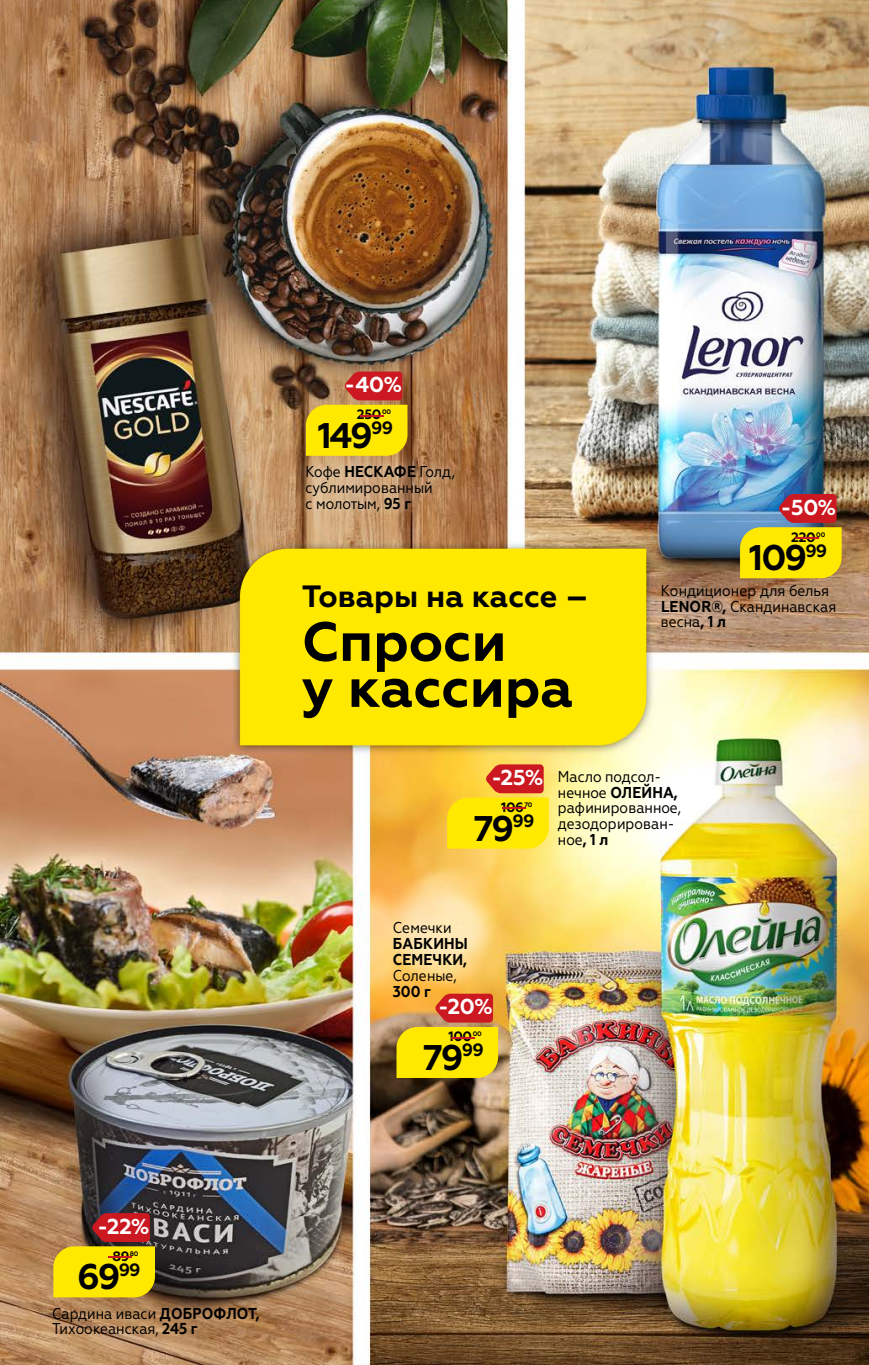
<style>
.page{position:relative;width:869px;height:1365px;background:#fff}
.page>*{position:absolute;margin:0;border:0;box-sizing:border-box;transform-origin:0 0}
.t1{font:700 55.12px/46px "Geometria";color:#000}
.t2{font:700 35.7px "Geometria";letter-spacing:-.065em;color:#000}
.t3{font:700 30.8px "Geometria";color:#000}
.t4{font:700 21.53px "Geometria";color:#fff}
.t5{font:15.75px/15.8px "Geometria Narrow";color:#000}
.t6{font:700 15.75px/15.8px "Geometria Narrow";letter-spacing:.01em;color:#000}
.t7{font:700 13.47px "Geometria";letter-spacing:-.03em;color:#000}
.t8{font:700 6.65px "Geometria";letter-spacing:-.03em;color:#000}
.s1{font-size:13.47px;color:#cb1821}
.s2{font-weight:700}
.s3{font-weight:400}
</style>
<div class="page">
<img style="left:0;top:0;width:868px;height:1364px">
<svg style="left:447px;top:764px;width:101px;height:84px;background:#f5be16"></svg>
<svg style="left:306px;top:371px;width:101px;height:84px;background:#dca618"></svg>
<svg style="left:739px;top:494px;width:102px;height:84px;background:#cead32"></svg>
<svg style="left:53px;top:1212px;width:102px;height:85px;background:#d3a017"></svg>
<div style="left:295px;top:455px;width:169px;height:66px;background:#fff;opacity:.75"></div>
<svg style="left:396px;top:993px;width:102px;height:84px;background:#ebb11b"></svg>
<div style="left:240px;top:548px;width:406px;height:197px;background:#ffe900"></div>
<p class="t4" style="left:344px;top:372px;width:59px">-40%</p>
<p class="t8" style="left:353px;top:408px;width:39px"><span class="s1">-</span>00</p>
<p class="t7" style="left:357px;top:406px;width:26px">250</p>
<p class="t2" style="left:318px;top:414px;width:77px">149<sup>99</sup></p>
<p class="t5" style="left:305px;top:464px;width:151px">Кофе <span class="s2">НЕСКАФЕ</span> Голд, сублимированный<br>с молотым, <span class="s2">95 г</span></p>
<p class="t3" style="left:301px;top:578px;width:288px">Товары на кассе –</p>
<p class="t1" style="left:301px;top:619px;width:273px">Cпроси<br>у кассира</p>
<p class="t4" style="left:780px;top:494px;width:57px">-50%</p>
<p class="t8" style="left:787px;top:530px;width:39px"><span class="s1">-</span>00</p>
<p class="t7" style="left:790px;top:529px;width:26px">220</p>
<p class="t2" style="left:748px;top:536px;width:80px">109<sup>99</sup></p>
<p class="t5" style="left:660px;top:582px;width:177px">Кондиционер для белья<br><span class="s2">LENOR®,</span> Скандинавская весна<span class="s2">, 1 л</span></p>
<p class="t4" style="left:491px;top:764px;width:54px">-25%</p>
<p class="t8" style="left:494px;top:800px;width:39px"><span class="s1">-</span>70</p>
<p class="t7" style="left:501px;top:799px;width:24px">106</p>
<p class="t2" style="left:473px;top:806px;width:62px">79<sup>99</sup></p>
<p class="t5" style="left:557px;top:768px;width:125px">Масло подсол&shy;нечное <span class="s2">ОЛЕЙНА, </span>рафинированное, дезодорирован&shy;ное<span class="s2">, 1 л</span></p>
<p class="t6" style="left:392px;top:920px;width:77px"><span class="s3">Семечки<br></span>БАБКИНЫ<br>СЕМЕЧКИ,<br><span class="s3">Соленые,<br></span>300 г</p>
<p class="t4" style="left:438px;top:993px;width:56px">-20%</p>
<p class="t8" style="left:444px;top:1030px;width:39px"><span class="s1">-</span>00</p>
<p class="t7" style="left:448px;top:1028px;width:25px">100</p>
<p class="t2" style="left:423px;top:1036px;width:62px">79<sup>99</sup></p>
<p class="t4" style="left:97px;top:1213px;width:54px">-22%</p>
<p class="t8" style="left:101px;top:1249px;width:39px"><span class="s1">-</span>80</p>
<p class="t7" style="left:112px;top:1247px;width:18px">89</p>
<p class="t2" style="left:77px;top:1255px;width:65px">69<sup>99</sup></p>
<p class="t5" style="left:52px;top:1305px;width:209px">Сардина иваси <span class="s2">ДОБРОФЛОТ,<br></span>Тихоокеанская, <span class="s2">245 г</span></p>
</div>
